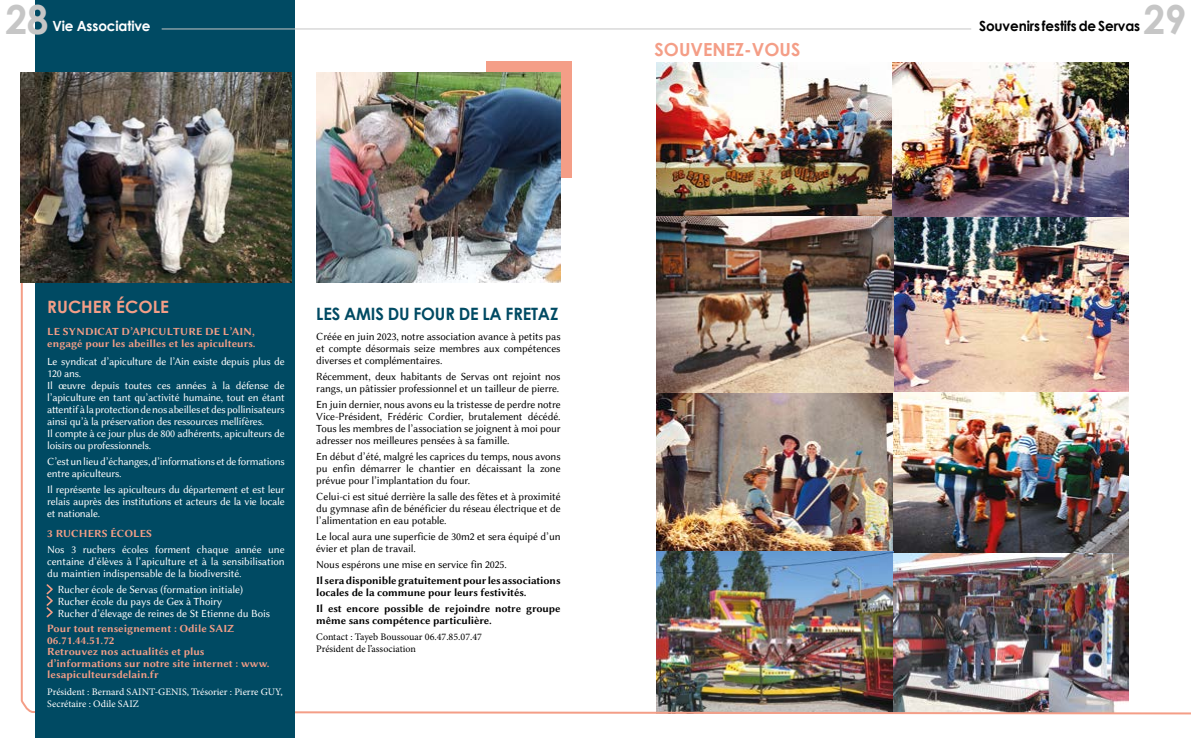
<style>
.page{position:relative;width:1191px;height:738px;background:#fff}
.page>*{position:absolute;margin:0;border:0;box-sizing:border-box;transform-origin:0 0}
.t1{font:700 40px "Century Gothic";color:#c6c6c6}
.t2{font:700 18px "Century Gothic";color:#f49e87}
.t3{font:700 17px "Century Gothic";letter-spacing:-.01em;color:#004a63}
.t4{font:700 17px "Century Gothic";color:#f49e87}
.t5{font:700 14px "Century Gothic";letter-spacing:-.01em;color:#000}
.t6{font:700 14px "Century Gothic";letter-spacing:-.01em;color:#fff}
.t7{font:11px/12px "Linux Biolinum G";letter-spacing:-.01em;color:#000;text-align:justify}
.t8{font:11px/12px "Linux Biolinum G";letter-spacing:-.02em;color:#fff}
.t9{font:11px/11.5px "Linux Biolinum GB";color:#f49e87}
.t10{font:11px/12px "Linux Biolinum GB";letter-spacing:-.01em;color:#000}
.t11{font:10px/12px "Minion Pro";color:#fff}
.t12{font:10px/12px "Minion Pro";color:#000}
</style>
<div class="page">
<img style="left:656px;top:221px;width:233px;height:36px">
<img style="left:656px;top:62px;width:237px;height:159px">
<img style="left:889px;top:216px;width:240px;height:41px">
<img style="left:893px;top:62px;width:236px;height:154px">
<img style="left:20px;top:257px;width:1171px;height:458px">
<div style="left:35px;top:0;width:260px;height:737px;background:#004a63"></div>
<div style="left:486px;top:61px;width:85px;height:116px;background:#f49e87"></div>
<img style="left:316px;top:73px;width:244px;height:209px">
<svg style="left:46px;top:584px;width:7px;height:33px"></svg>
<img style="left:21px;top:73px;width:270px;height:209px">
<hr style="left:162px;top:28px;width:809px;height:1px;background:#c6c6c6">
<h1 class="t1" style="left:6px;top:-11px;width:45px">28</h1>
<p class="t6" style="left:52px;top:16px;width:100px">Vie Associative</p>
<h2 class="t2" style="left:654px;top:36px;width:147px">SOUVENEZ-VOUS</h2>
<h3 class="t4" style="left:47px;top:294px;width:123px">RUCHER ÉCOLE</h3>
<p class="t9" style="left:47px;top:324px;width:210px;line-height:12px">LE SYNDICAT D’APICULTURE DE L’AIN, engagé pour les abeilles et les apiculteurs.</p>
<p class="t8" style="left:47px;top:355px;width:239px">Le syndicat d’apiculture de l’Ain existe depuis plus de 120 ans.<br>Il œuvre depuis toutes ces années à la défense de l’apiculture en tant qu’activité humaine, tout en étant attentif à la protection de nos abeilles et des pollinisateurs ainsi qu’à la préservation des ressources mellifères.<br>Il compte à ce jour plus de 800 adhérents, apiculteurs de loisirs ou professionnels.</p>
<p class="t8" style="left:47px;top:455px;width:239px">C’est un lieu d’échanges, d’informations et de formations entre apiculteurs.</p>
<p class="t8" style="left:47px;top:483px;width:239px;text-align:justify">Il représente les apiculteurs du département et est leur relais auprès des institutions et acteurs de la vie locale et nationale.</p>
<p class="t9" style="left:47px;top:526px;width:106px">3 RUCHERS ÉCOLES</p>
<p class="t8" style="left:47px;top:543px;width:239px;text-align:justify">Nos 3 ruchers écoles forment chaque année une centaine d’élèves à l’apiculture et à la sensibilisation du maintien indispensable de la biodiversité.</p>
<p class="t8" style="left:58px;top:583px;width:214px">Rucher école de Servas (formation initiale)<br>Rucher école du pays de Gex à Thoiry<br>Rucher d’élevage de reines de St Etienne du Bois</p>
<p class="t9" style="left:47px;top:622px;width:224px">Pour tout renseignement : Odile SAIZ<br>06.71.44.51.72<br>Retrouvez nos actualités et plus d’informations sur notre site internet : www. lesapiculteursdelain.fr</p>
<p class="t11" style="left:47px;top:684px;width:237px">Président : Bernard SAINT-GENIS, Trésorier : Pierre GUY,<br>Secrétaire : Odile SAIZ</p>
<h3 class="t3" style="left:316px;top:300px;width:243px">LES AMIS DU FOUR DE LA FRETAZ</h3>
<p class="t7" style="left:316px;top:330px;width:246px">Créée en juin 2023, notre association avance à petits pas et compte désormais seize membres aux compétences diverses et complémentaires.</p>
<p class="t7" style="left:316px;top:370px;width:246px">Récemment, deux habitants de Servas ont rejoint nos rangs, un pâtissier professionnel et un tailleur de pierre.</p>
<p class="t7" style="left:316px;top:398px;width:246px">En juin dernier, nous avons eu la tristesse de perdre notre Vice-Président, Frédéric Cordier, brutalement décédé.<br>Tous les membres de l’association se joignent à moi pour adresser nos meilleures pensées à sa famille.</p>
<p class="t7" style="left:316px;top:450px;width:246px">En début d’été, malgré les caprices du temps, nous avons pu enfin démarrer le chantier en décaissant la zone prévue pour l’implantation du four.</p>
<p class="t7" style="left:316px;top:490px;width:246px">Celui-ci est situé derrière la salle des fêtes et à proximité du gymnase afin de bénéficier du réseau électrique et de l’alimentation en eau potable.</p>
<p class="t7" style="left:316px;top:530px;width:246px">Le local aura une superficie de 30m2 et sera équipé d’un évier et plan de travail.</p>
<p class="t7" style="left:316px;top:558px;width:192px">Nous espérons une mise en service fin 2025.</p>
<p class="t10" style="left:316px;top:573px;width:246px">Il sera disponible gratuitement pour les associations locales de la commune pour leurs festivités.</p>
<p class="t10" style="left:316px;top:601px;width:246px">Il est encore possible de rejoindre notre groupe même sans compétence particulière.</p>
<p class="t12" style="left:316px;top:630px;width:167px">Contact : Tayeb Boussouar 06.47.85.07.47<br>Président de l’association</p>
<h1 class="t1" style="left:1143px;top:-11px;width:45px">29</h1>
<p class="t5" style="left:979px;top:16px;width:162px">Souvenirs festifs de Servas</p>
</div>
